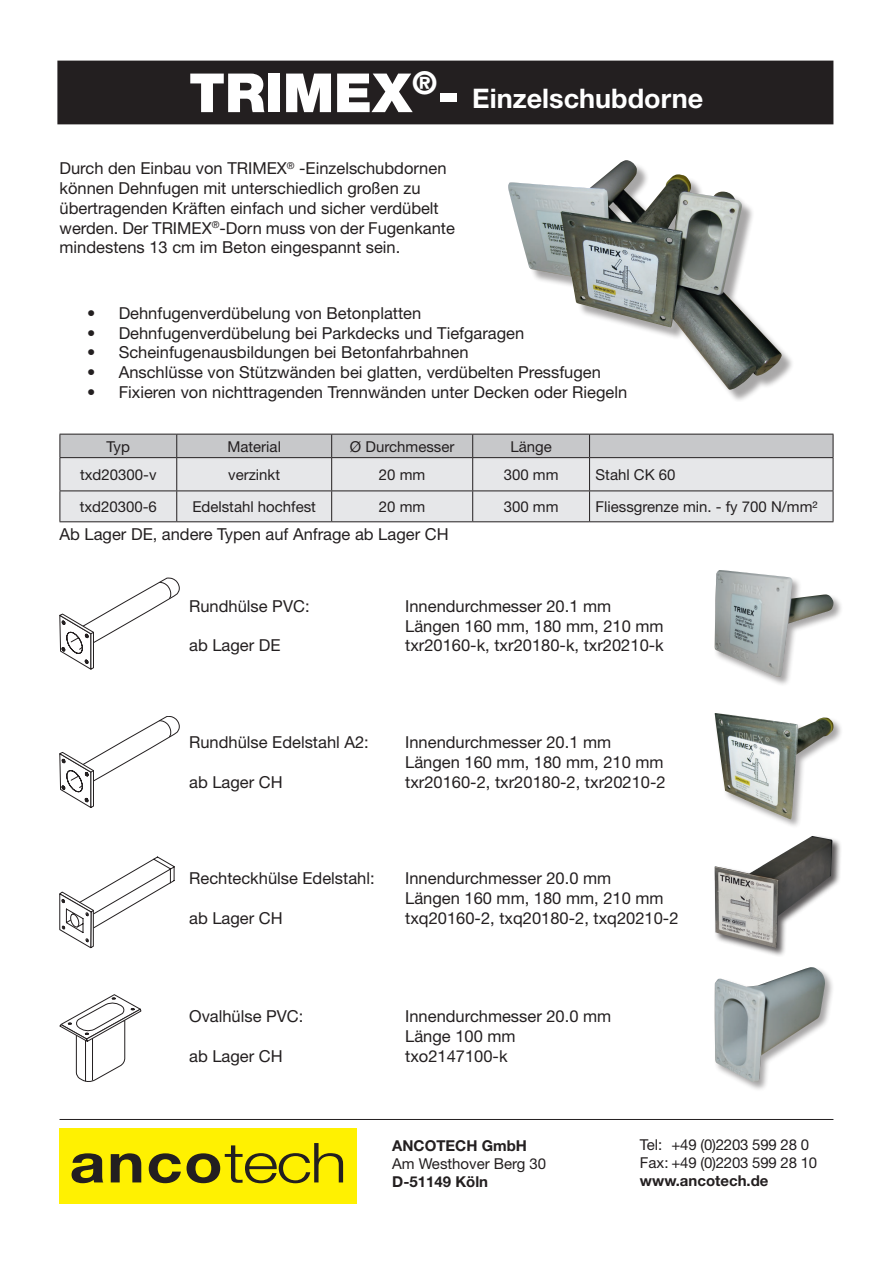
<style>
.page{position:relative;width:893px;height:1263px;background:#fff}
.page>*{position:absolute;margin:0;border:0;box-sizing:border-box;transform-origin:0 0}
.t1{font:700 27px "Helvetica Neue";color:#fff}
.t2{font:16.5px/19.8px "Helvetica Neue";color:#231f20}
.t3{font:15px/18px "Helvetica Neue";color:#231f20}
.t4{font:700 15px "Helvetica Neue";color:#231f20}
.s1{font-weight:900;font-size:54px}
</style>
<div class="page">
<div style="left:58px;top:61px;width:775px;height:63px;background:#231f20"></div>
<svg style="left:59px;top:994px;width:83px;height:88px"></svg>
<svg style="left:59px;top:857px;width:115px;height:91px"></svg>
<svg style="left:59px;top:578px;width:121px;height:92px"></svg>
<svg style="left:60px;top:716px;width:120px;height:92px"></svg>
<div style="left:714px;top:569px;width:129px;height:117px;background:#231f20;opacity:.4"></div>
<img style="left:715px;top:570px;width:118px;height:107px">
<div style="left:510px;top:162px;width:284px;height:240px;background:#231f20;opacity:.4"></div>
<img style="left:508px;top:160px;width:274px;height:230px">
<div style="left:714px;top:712px;width:129px;height:117px;background:#231f20;opacity:.4"></div>
<img style="left:715px;top:713px;width:118px;height:106px">
<div style="left:713px;top:966px;width:122px;height:126px;background:#231f20;opacity:.4"></div>
<img style="left:715px;top:967px;width:110px;height:115px">
<div style="left:60px;top:1128px;width:297px;height:75px;background:#fff101"></div>
<svg style="left:72px;top:1143px;width:271px;height:40px"></svg>
<div style="left:61px;top:458px;width:772px;height:63px;background:#e6e7e9"></div>
<div style="left:60px;top:434px;width:774px;height:24px;background:#c7c8ca"></div>
<hr style="left:60px;top:457px;width:117px;height:1px;background:#231f20">
<hr style="left:60px;top:458px;width:1px;height:32px;background:#231f20">
<hr style="left:177px;top:457px;width:155px;height:1px;background:#231f20">
<hr style="left:176px;top:458px;width:1px;height:32px;background:#231f20">
<hr style="left:332px;top:457px;width:141px;height:1px;background:#231f20">
<hr style="left:331px;top:458px;width:1px;height:32px;background:#231f20">
<hr style="left:473px;top:457px;width:117px;height:1px;background:#231f20">
<hr style="left:472px;top:458px;width:1px;height:32px;background:#231f20">
<hr style="left:590px;top:457px;width:243px;height:1px;background:#231f20">
<hr style="left:589px;top:458px;width:1px;height:32px;background:#231f20">
<hr style="left:833px;top:458px;width:1px;height:32px;background:#231f20">
<hr style="left:60px;top:490px;width:117px;height:1px;background:#231f20">
<hr style="left:60px;top:491px;width:1px;height:30px;background:#231f20">
<hr style="left:177px;top:490px;width:155px;height:1px;background:#231f20">
<hr style="left:176px;top:491px;width:1px;height:30px;background:#231f20">
<hr style="left:332px;top:490px;width:141px;height:1px;background:#231f20">
<hr style="left:331px;top:491px;width:1px;height:30px;background:#231f20">
<hr style="left:473px;top:490px;width:117px;height:1px;background:#231f20">
<hr style="left:472px;top:491px;width:1px;height:30px;background:#231f20">
<hr style="left:590px;top:490px;width:243px;height:1px;background:#231f20">
<hr style="left:589px;top:491px;width:1px;height:30px;background:#231f20">
<hr style="left:833px;top:491px;width:1px;height:30px;background:#231f20">
<hr style="left:60px;top:521px;width:117px;height:1px;background:#231f20">
<hr style="left:177px;top:521px;width:155px;height:1px;background:#231f20">
<hr style="left:332px;top:521px;width:141px;height:1px;background:#231f20">
<hr style="left:473px;top:521px;width:117px;height:1px;background:#231f20">
<hr style="left:590px;top:521px;width:243px;height:1px;background:#231f20">
<hr style="left:60px;top:1119px;width:773px;height:1px;background:#231f20">
<div style="left:714px;top:835px;width:128px;height:123px;background:#231f20;opacity:.75"></div>
<img style="left:715px;top:836px;width:117px;height:112px">
<h1 class="t1" style="left:189px;top:81px;width:516px"><span class="s1">TRIMEX</span><sup>®</sup><span class="s1">-</span> Einzelschubdorne</h1>
<p class="t2" style="left:60px;top:158px;width:397px">Durch den Einbau von TRIMEX<sup>®</sup> -Einzelschubdornen können Dehnfugen mit unterschiedlich großen zu übertragenden Kräften einfach und sicher verdübelt werden. Der TRIMEX<sup>®</sup>-Dorn muss von der Fugenkante mindestens 13 cm im Beton eingespannt sein.</p>
<p class="t2" style="left:87px;top:303px;width:336px">• Dehnfugenverdübelung von Betonplatten</p>
<p class="t2" style="left:87px;top:323px;width:439px">• Dehnfugenverdübelung bei Parkdecks und Tiefgaragen</p>
<p class="t2" style="left:87px;top:343px;width:383px">• Scheinfugenausbildungen bei Betonfahrbahnen</p>
<p class="t2" style="left:87px;top:362px;width:515px">• Anschlüsse von Stützwänden bei glatten, verdübelten Pressfugen</p>
<p class="t2" style="left:87px;top:382px;width:542px">• Fixieren von nichttragenden Trennwänden unter Decken oder Riegeln</p>
<p class="t3" style="left:107px;top:437px;width:25px">Typ</p>
<p class="t3" style="left:227px;top:437px;width:55px">Material</p>
<p class="t3" style="left:350px;top:437px;width:106px">Ø Durchmesser</p>
<p class="t3" style="left:510px;top:437px;width:43px">Länge</p>
<p class="t3" style="left:80px;top:466px;width:78px">txd20300-v</p>
<p class="t3" style="left:228px;top:466px;width:53px">verzinkt</p>
<p class="t3" style="left:379px;top:466px;width:48px">20 mm</p>
<p class="t3" style="left:504px;top:466px;width:56px">300 mm</p>
<p class="t3" style="left:596px;top:466px;width:82px">Stahl CK 60</p>
<p class="t3" style="left:80px;top:498px;width:79px">txd20300-6</p>
<p class="t3" style="left:192px;top:498px;width:125px">Edelstahl hochfest</p>
<p class="t3" style="left:379px;top:498px;width:48px">20 mm</p>
<p class="t3" style="left:504px;top:498px;width:56px">300 mm</p>
<p class="t3" style="left:596px;top:498px;width:223px">Fliessgrenze min. - fy 700 N/mm²</p>
<p class="t2" style="left:60px;top:525px;width:391px">Ab Lager DE, andere Typen auf Anfrage ab Lager CH</p>
<p class="t2" style="left:189px;top:596px;width:122px">Rundhülse PVC:</p>
<p class="t2" style="left:405px;top:596px;width:260px">Innendurchmesser 20.1 mm<br>Längen 160 mm, 180 mm, 210 mm</p>
<p class="t2" style="left:189px;top:635px;width:93px">ab Lager DE</p>
<p class="t2" style="left:405px;top:635px;width:260px">txr20160-k, txr20180-k, txr20210-k</p>
<p class="t2" style="left:189px;top:732px;width:181px">Rundhülse Edelstahl A2:</p>
<p class="t2" style="left:405px;top:732px;width:260px">Innendurchmesser 20.1 mm<br>Längen 160 mm, 180 mm, 210 mm</p>
<p class="t2" style="left:189px;top:772px;width:95px">ab Lager CH</p>
<p class="t2" style="left:405px;top:772px;width:262px">txr20160-2, txr20180-2, txr20210-2</p>
<p class="t2" style="left:189px;top:868px;width:187px">Rechteckhülse Edelstahl:</p>
<p class="t2" style="left:405px;top:868px;width:260px">Innendurchmesser 20.0 mm<br>Längen 160 mm, 180 mm, 210 mm</p>
<p class="t2" style="left:189px;top:908px;width:95px">ab Lager CH</p>
<p class="t2" style="left:405px;top:908px;width:275px">txq20160-2, txq20180-2, txq20210-2</p>
<p class="t2" style="left:189px;top:1006px;width:116px">Ovalhülse PVC:</p>
<p class="t2" style="left:405px;top:1006px;width:208px">Innendurchmesser 20.0 mm<br>Länge 100 mm</p>
<p class="t2" style="left:189px;top:1046px;width:95px">ab Lager CH</p>
<p class="t2" style="left:405px;top:1046px;width:104px">txo2147100-k</p>
<p class="t4" style="left:392px;top:1136px;width:136px">ANCOTECH GmbH</p>
<p class="t3" style="left:392px;top:1154px;width:156px">Am Westhover Berg 30</p>
<p class="t4" style="left:392px;top:1172px;width:97px">D-51149 Köln</p>
<p class="t3" style="left:640px;top:1136px;width:179px">Tel: +49 (0)2203 599 28 0<br>Fax: +49 (0)2203 599 28 10</p>
<p class="t4" style="left:640px;top:1171px;width:130px">www.ancotech.de</p>
</div>
